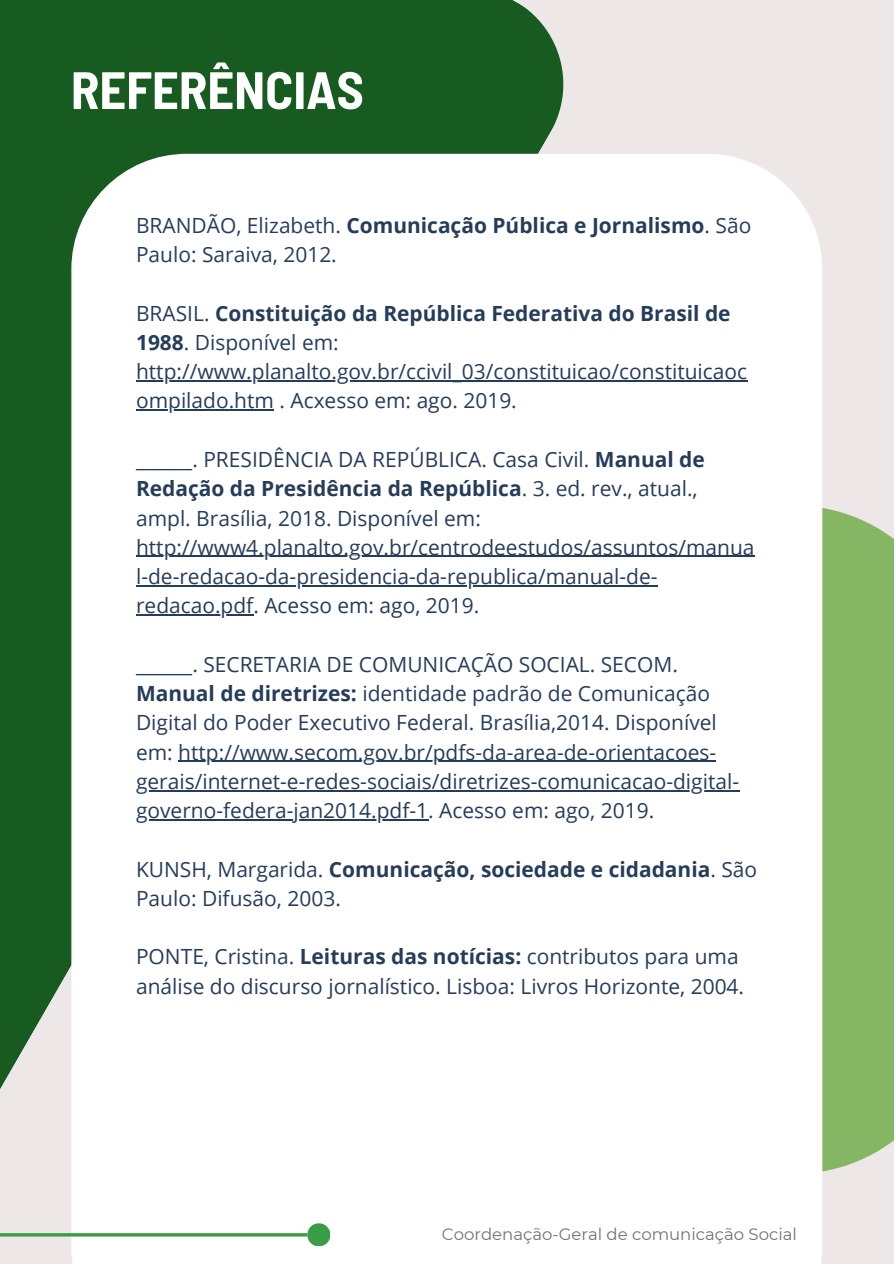
<style>
.page{position:relative;width:894px;height:1264px;background:#fff}
.page>*{position:absolute;margin:0;border:0;box-sizing:border-box;transform-origin:0 0}
.t1{font:700 semi-condensed 52.5px "Barlow";color:#fff}
.t2{font:21px/29.2px "Open Sans";color:#263d5a}
.t3{font:700 21px/29.2px "Open Sans";color:#263d5a}
.t4{font:16.5px "Montserrat";color:#737373}
.s1{font-weight:700}
.s2{font-weight:400}
</style>
<div class="page">
<div style="left:0;top:0;width:893px;height:1263px;background:#ede7e7"></div>
<div style="left:0;top:0;width:564px;height:1089px;background:#185b20"></div>
<div style="left:822px;top:508px;width:71px;height:664px;background:#85b663"></div>
<div style="left:71px;top:154px;width:751px;height:1109px;background:#fff"></div>
<hr style="left:136px;top:380px;width:611px;height:1px;background:#263d5a">
<hr style="left:136px;top:409px;width:138px;height:2px;background:#263d5a">
<hr style="left:136px;top:556px;width:618px;height:1px;background:#263d5a">
<hr style="left:136px;top:585px;width:521px;height:1px;background:#263d5a">
<hr style="left:136px;top:614px;width:117px;height:1px;background:#263d5a">
<hr style="left:178px;top:760px;width:538px;height:2px;background:#263d5a">
<hr style="left:136px;top:790px;width:603px;height:1px;background:#263d5a">
<hr style="left:136px;top:819px;width:292px;height:1px;background:#263d5a">
<hr style="left:0;top:1233px;width:307px;height:3px;background:#389d45">
<svg style="left:307px;top:1223px;width:23px;height:22px"></svg>
<p class="t1" style="left:71px;top:56px;width:294px">REFERÊNCIAS</p>
<p class="t2" style="left:136px;top:210px;width:616px">BRANDÃO, Elizabeth. <span class="s1">Comunicação Pública e Jornalismo</span>. São<br>Paulo: Saraiva, 2012.</p>
<h1 class="t3" style="left:136px;top:298px;width:596px"><span class="s2">BRASIL.</span> Constituição da República Federativa do Brasil de<br>1988<span class="s2">. Disponível em:</span></h1>
<p class="t2" style="left:136px;top:356px;width:612px">http://www.planalto.gov.br/ccivil_03/constituicao/constituicaoc</p>
<h2 class="t2" style="left:136px;top:385px;width:382px">ompilado.htm . Acxesso em: ago. 2019.</h2>
<h2 class="t2" style="left:136px;top:444px;width:570px">______. PRESIDÊNCIA DA REPÚBLICA. Casa Civil. <span class="s1">Manual de<br>Redação da Presidência da República</span>. 3. ed. rev., atual., ampl. Brasília, 2018. Disponível em:</h2>
<h2 class="t2" style="left:136px;top:532px;width:620px">http://www4.planalto.gov.br/centrodeestudos/assuntos/manua</h2>
<h2 class="t2" style="left:136px;top:561px;width:523px">l-de-redacao-da-presidencia-da-republica/manual-de-</h2>
<h2 class="t2" style="left:136px;top:590px;width:345px">redacao.pdf. Acesso em: ago, 2019.</h2>
<h2 class="t2" style="left:136px;top:649px;width:582px">______. SECRETARIA DE COMUNICAÇÃO SOCIAL. SECOM.<br><span class="s1">Manual de diretrizes:</span> identidade padrão de Comunicação Digital do Poder Executivo Federal. Brasília,2014. Disponível em: http://www.secom.gov.br/pdfs-da-area-de-orientacoes-</h2>
<h2 class="t2" style="left:136px;top:766px;width:604px">gerais/internet-e-redes-sociais/diretrizes-comunicacao-digital-</h2>
<p class="t2" style="left:136px;top:795px;width:519px">governo-federa-jan2014.pdf-1. Acesso em: ago, 2019.</p>
<p class="t2" style="left:136px;top:853px;width:622px">KUNSH, Margarida. <span class="s1">Comunicação, sociedade e cidadania</span>. São<br>Paulo: Difusão, 2003.</p>
<p class="t2" style="left:136px;top:941px;width:604px">PONTE, Cristina. <span class="s1">Leituras das notícias:</span> contributos para uma</p>
<p class="t2" style="left:136px;top:970px;width:609px">análise do discurso jornalístico. Lisboa: Livros Horizonte, 2004.</p>
<p class="t4" style="left:441px;top:1224px;width:356px">Coordenação-Geral de comunicação Social</p>
</div>
